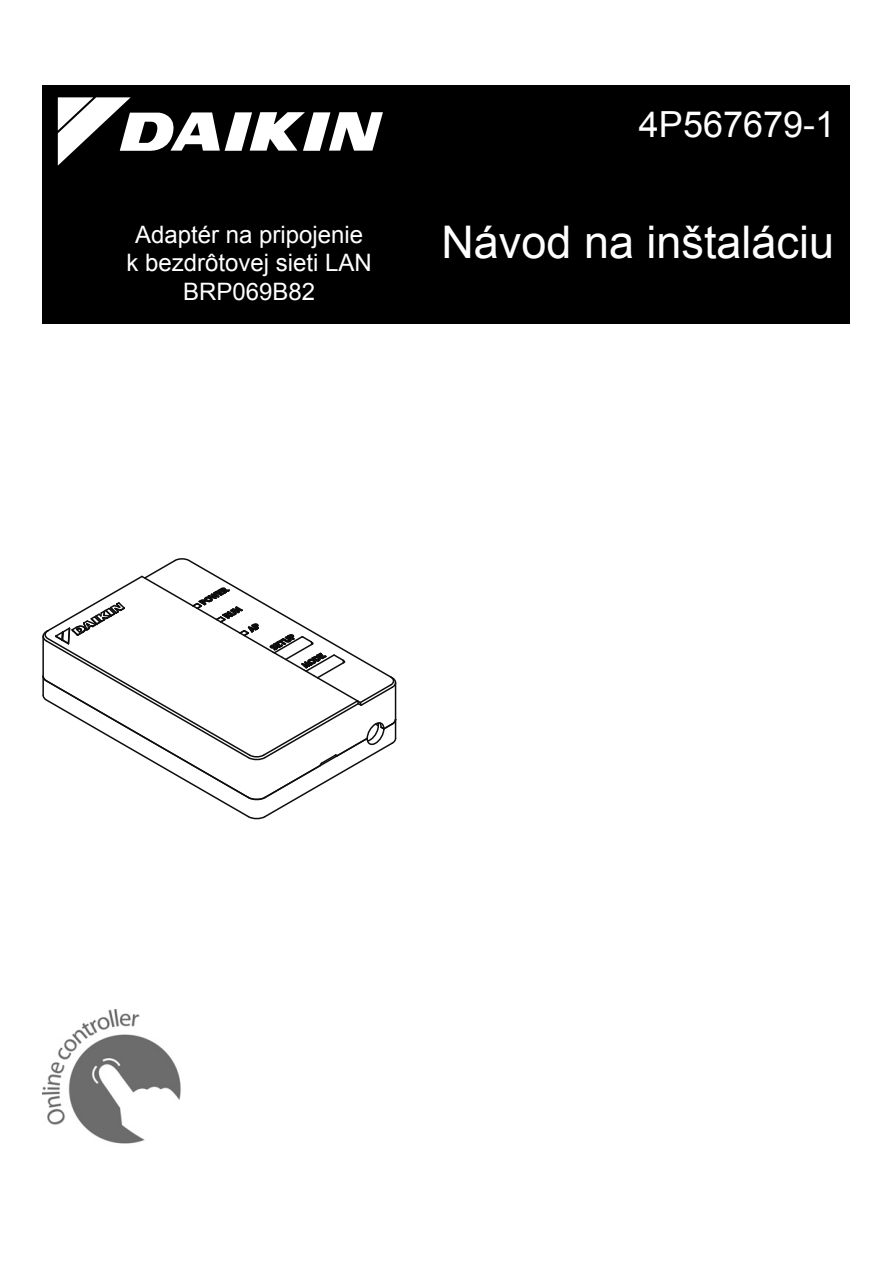
<style>
.page{position:relative;width:893px;height:1263px;background:#fff}
.page>*{position:absolute;margin:0;border:0;box-sizing:border-box;transform-origin:0 0}
.t1{font:45px "Arial";color:#fff}
.t2{font:36px "Arial";color:#fff}
.t3{font:24px/28.8px "Arial";color:#fff;text-align:center}
</style>
<div class="page">
<div style="left:43px;top:85px;width:807px;height:238px;background:#000"></div>
<svg style="left:42px;top:558px;width:355px;height:261px"></svg>
<img style="left:43px;top:1009px;width:138px;height:135px">
<svg style="left:58px;top:97px;width:325px;height:69px"></svg>
<h2 class="t2" style="left:639px;top:104px;width:198px">4P567679-1</h2>
<p class="t3" style="left:126px;top:220px;width:247px">Adaptér na pripojenie k bezdrôtovej sieti LAN<br>BRP069B82</p>
<h1 class="t1" style="left:441px;top:217px;width:394px">Návod na inštaláciu</h1>
</div>
